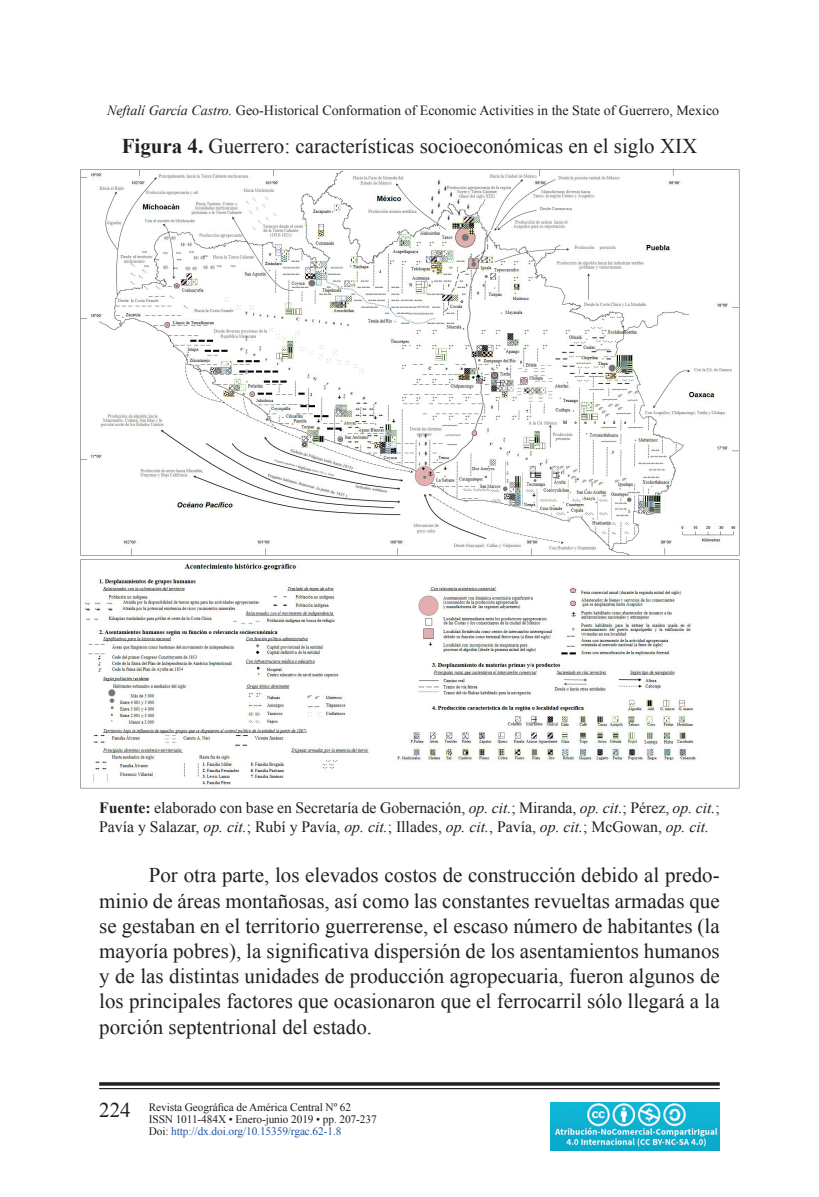
<style>
.page{position:relative;width:819px;height:1197px;background:#fff}
.page>*{position:absolute;margin:0;border:0;box-sizing:border-box;transform-origin:0 0}
.t1{font:21px/25.2px "Times New Roman";color:#231f20;text-align:justify}
.t2{font:15.75px/18.9px "Times New Roman";color:#231f20}
.t3{font:14px "Times New Roman";color:#231f20}
.t4{font:11.38px/12.2px "Times New Roman";letter-spacing:-.01em;color:#231f20}
.s1{font-style:italic}
.s2{font-weight:700}
.s3{font-size:21px}
.s4{color:#1e56a6}
</style>
<div class="page">
<svg style="left:99px;top:1082px;width:621px;height:4px;background:#3e3a3b"></svg>
<hr style="left:99px;top:1088px;width:621px;height:1px;background:#231f20">
<img style="left:550px;top:1103px;width:170px;height:47px">
<img style="left:80px;top:169px;width:660px;height:620px">
<p class="t3" style="left:107px;top:101px;width:614px"><span class="s1">Neftalí García Castro.</span> Geo-Historical Conformation of Economic Activities in the State of Guerrero, Mexico</p>
<p class="t1" style="left:122px;top:134px;width:577px"><span class="s2">Figura 4.</span> Guerrero: características socioeconómicas en el siglo XIX</p>
<p class="t2" style="left:99px;top:798px;width:622px"><span class="s2">Fuente:</span> elaborado con base en Secretaría de Gobernación, <span class="s1">op. cit.</span>; Miranda, <span class="s1">op. cit.</span>; Pérez, <span class="s1">op. cit.</span>;<br>Pavía y Salazar, <span class="s1">op. cit.</span>; Rubí y Pavía, <span class="s1">op. cit.</span>; Illades, <span class="s1">op. cit.</span>, Pavía, <span class="s1">op. cit.</span>; McGowan, <span class="s1">op. cit.</span></p>
<p class="t1" style="left:99px;top:862px;width:622px;text-indent:50px">Por otra parte, los elevados costos de construcción debido al predo&shy;minio de áreas montañosas, así como las constantes revueltas armadas que se gestaban en el territorio guerrerense, el escaso número de habitantes (la mayoría pobres), la significativa dispersión de los asentamientos humanos y de las distintas unidades de producción agropecuaria, fueron algunos de los principales factores que ocasionaron que el ferrocarril sólo llegará a la porción septentrional del estado.</p>
<p class="t4" style="left:149px;top:1101px;width:229px;text-indent:-50px"><span class="s3">224</span> Revista Geográfica de América Central Nº 62<br>ISSN 1011-484X • Enero-junio 2019 • pp. 207-237<br>Doi: <span class="s4">http://dx.doi.org/10.15359/rgac.62-1.8</span></p>
</div>
